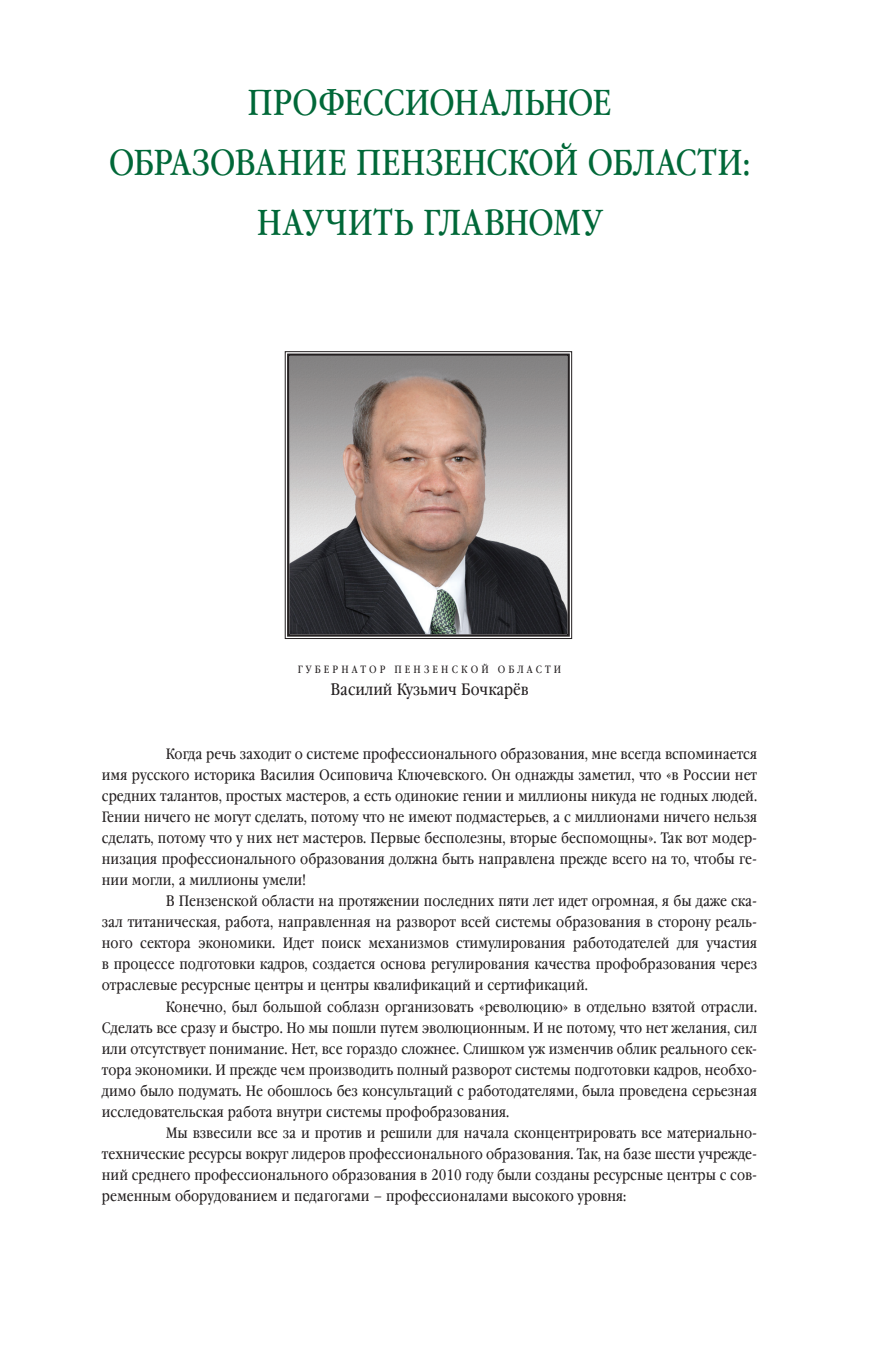
<style>
.page{position:relative;width:892px;height:1361px;background:#fff}
.page>*{position:absolute;margin:0;border:0;box-sizing:border-box;transform-origin:0 0}
.t1{font:36px "Garamond Book Narrow C";color:#006838}
.t2{font:16.5px "Garamond Book Narrow C";color:#231f20}
.t3{font:15px "Garamond Book Narrow C";color:#231f20}
.t4{font:10.5px "Garamond Book Narrow C";color:#231f20}
</style>
<div class="page">
<svg style="left:284px;top:351px;width:288px;height:288px;background:#928783"></svg>
<div style="left:287px;top:353px;width:282px;height:283px;border:2px solid #231f20"></div>
<h1 class="t1" style="left:247px;top:83px;width:49px">Профессиональное</h1>
<h1 class="t1" style="left:109px;top:143px;width:23px">образование</h1>
<h1 class="t1" style="left:356px;top:143px;width:49px">Пензенской</h1>
<h1 class="t1" style="left:587px;top:143px;width:23px">области</h1>
<h1 class="t1" style="left:742px;top:143px;width:9px">:</h1>
<h1 class="t1" style="left:257px;top:203px;width:24px">научить</h1>
<h1 class="t1" style="left:423px;top:203px;width:24px">главному</h1>
<p class="t4" style="left:298px;top:663px;width:18px">Г убернатор</p>
<p class="t4" style="left:394px;top:663px;width:21px">П ензенской</p>
<p class="t4" style="left:497px;top:663px;width:10px">области</p>
<p class="t2" style="left:330px;top:680px;width:199px">Василий Кузьмич Бочкарёв</p>
<p class="t3" style="left:166px;top:745px;width:593px">Когда речь заходит о системе профессионального образования, мне всегда вспоминается</p>
<p class="t3" style="left:102px;top:766px;width:656px">имя русского историка Василия Осиповича Ключевского. Он однажды заметил, что «в России нет</p>
<p class="t3" style="left:102px;top:787px;width:656px">средних талантов, простых мастеров, а есть одинокие гении и миллионы никуда не годных людей.</p>
<p class="t3" style="left:102px;top:808px;width:656px">Гении ничего не могут сделать, потому что не имеют подмастерьев, а с миллионами ничего нельзя</p>
<p class="t3" style="left:102px;top:829px;width:656px">сделать, потому что у них нет мастеров. Первые бесполезны, вторые беспомощны». Так вот модер-</p>
<p class="t3" style="left:102px;top:850px;width:656px">низация профессионального образования должна быть направлена прежде всего на то, чтобы ге-</p>
<p class="t3" style="left:102px;top:871px;width:206px">нии могли, а миллионы умели!</p>
<p class="t3" style="left:166px;top:892px;width:593px">В Пензенской области на протяжении последних пяти лет идет огромная, я бы даже ска-</p>
<p class="t3" style="left:102px;top:913px;width:656px">зал титаническая, работа, направленная на разворот всей системы образования в сторону реаль-</p>
<p class="t3" style="left:102px;top:934px;width:656px">ного сектора экономики. Идет поиск механизмов стимулирования работодателей для участия</p>
<p class="t3" style="left:102px;top:955px;width:656px">в процессе подготовки кадров, создается основа регулирования качества профобразования через</p>
<p class="t3" style="left:102px;top:976px;width:487px">отраслевые ресурсные центры и центры квалификаций и сертификаций.</p>
<p class="t3" style="left:166px;top:997px;width:593px">Конечно, был большой соблазн организовать «революцию» в отдельно взятой отрасли.</p>
<p class="t3" style="left:102px;top:1018px;width:656px">Сделать все сразу и быстро. Но мы пошли путем эволюционным. И не потому, что нет желания, сил</p>
<p class="t3" style="left:102px;top:1039px;width:656px">или отсутствует понимание. Нет, все гораздо сложнее. Слишком уж изменчив облик реального сек-</p>
<p class="t3" style="left:102px;top:1060px;width:656px">тора экономики. И прежде чем производить полный разворот системы подготовки кадров, необхо-</p>
<p class="t3" style="left:102px;top:1081px;width:656px">димо было подумать. Не обошлось без консультаций с работодателями, была проведена серьезная</p>
<p class="t3" style="left:102px;top:1102px;width:409px">исследовательская работа внутри системы профобразования.</p>
<p class="t3" style="left:166px;top:1123px;width:593px">Мы взвесили все за и против и решили для начала сконцентрировать все материально-</p>
<p class="t3" style="left:102px;top:1144px;width:656px">технические ресурсы вокруг лидеров профессионального образования. Так, на базе шести учрежде-</p>
<p class="t3" style="left:102px;top:1165px;width:656px">ний среднего профессионального образования в 2010 году были созданы ресурсные центры с сов-</p>
<p class="t3" style="left:102px;top:1186px;width:526px">ременным оборудованием и педагогами – профессионалами высокого уровня:</p>
</div>
